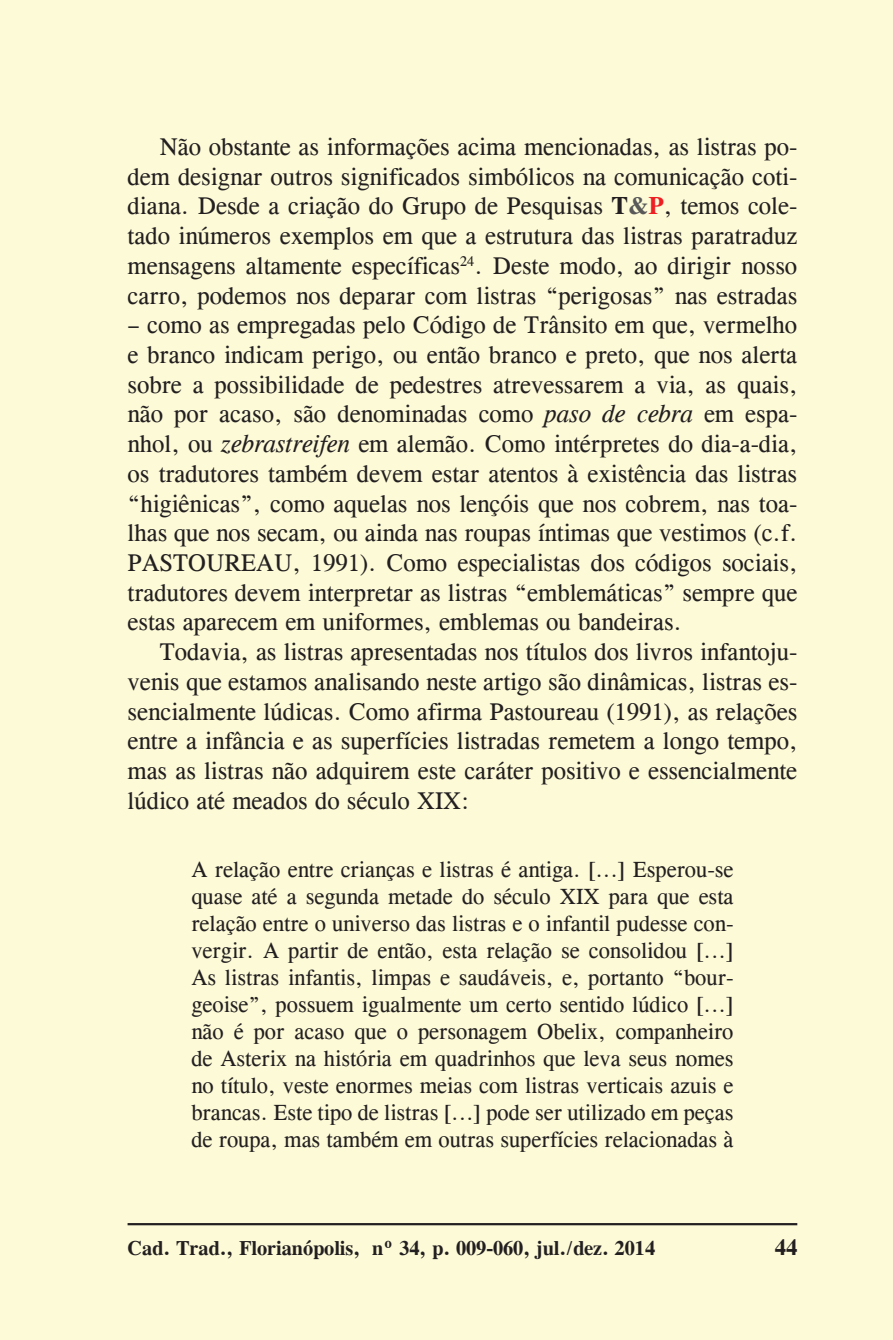
<style>
.page{position:relative;width:893px;height:1340px;background:#fff}
.page>*{position:absolute;margin:0;border:0;box-sizing:border-box;transform-origin:0 0}
.t1{font:24.75px/29.7px "CG Times";color:#231f20;text-align:justify}
.t2{font:22.5px/27px "CG Times";color:#231f20;text-align:justify}
.t3{font:700 22.5px "CG Times";color:#231f20}
.t4{font:700 20.25px "CG Times";color:#231f20}
.s1{font-weight:700}
.s2{font-weight:700;color:#595959}
.s3{font-weight:700;color:#ee1f23}
.s4{font-style:italic}
</style>
<div class="page">
<div style="left:0;top:0;width:893px;height:1339px;background:#fcfad7"></div>
<hr style="left:128px;top:1222px;width:669px;height:3px;background:#231f20">
<p class="t1" style="left:128px;top:132px;width:671px;text-indent:32px">Não obstante as informações acima mencionadas, as listras po&shy;dem designar outros significados simbólicos na comunicação coti&shy;diana. Desde a criação do Grupo de Pesquisas <span class="s1">T</span><span class="s2">&amp;</span><span class="s3">P</span>, temos cole&shy;tado inúmeros exemplos em que a estrutura das listras paratraduz mensagens altamente específicas<sup>24</sup>. Deste modo, ao dirigir nosso carro, podemos nos deparar com listras “perigosas” nas estradas</p>
<p class="t1" style="left:128px;top:310px;width:671px">– como as empregadas pelo Código de Trânsito em que, vermelho e branco indicam perigo, ou então branco e preto, que nos alerta sobre a possibilidade de pedestres atrevessarem a via, as quais, não por acaso, são denominadas como <span class="s4">paso de cebra</span> em espa&shy;nhol, ou <span class="s4">zebrastreifen</span> em alemão. Como intérpretes do dia-a-dia, os tradutores também devem estar atentos à existência das listras “higiênicas”, como aquelas nos lençóis que nos cobrem, nas toa&shy;lhas que nos secam, ou ainda nas roupas íntimas que vestimos (c.f.<br>PASTOUREAU, 1991). Como especialistas dos códigos sociais, tradutores devem interpretar as listras “emblemáticas” sempre que estas aparecem em uniformes, emblemas ou bandeiras.</p>
<p class="t1" style="left:128px;top:637px;width:671px;text-indent:32px">Todavia, as listras apresentadas nos títulos dos livros infantoju&shy;venis que estamos analisando neste artigo são dinâmicas, listras es&shy;sencialmente lúdicas. Como afirma Pastoureau (1991), as relações entre a infância e as superfícies listradas remetem a longo tempo, mas as listras não adquirem este caráter positivo e essencialmente lúdico até meados do século XIX:</p>
<p class="t2" style="left:191px;top:856px;width:544px">A relação entre crianças e listras é antiga. [...] Esperou-se quase até a segunda metade do século XIX para que esta relação entre o universo das listras e o infantil pudesse con&shy;vergir. A partir de então, esta relação se consolidou [...] As listras infantis, limpas e saudáveis, e, portanto “bour&shy;geoise”, possuem igualmente um certo sentido lúdico [...] não é por acaso que o personagem Obelix, companheiro de Asterix na história em quadrinhos que leva seus nomes no título, veste enormes meias com listras verticais azuis e brancas. Este tipo de listras [...] pode ser utilizado em peças de roupa, mas também em outras superfícies relacionadas à</p>
<p class="t4" style="left:128px;top:1235px;width:529px">Cad. Trad., Florianópolis, nº 34, p. 009-060, jul./dez. 2014</p>
<p class="t3" style="left:775px;top:1233px;width:24px">44</p>
</div>
